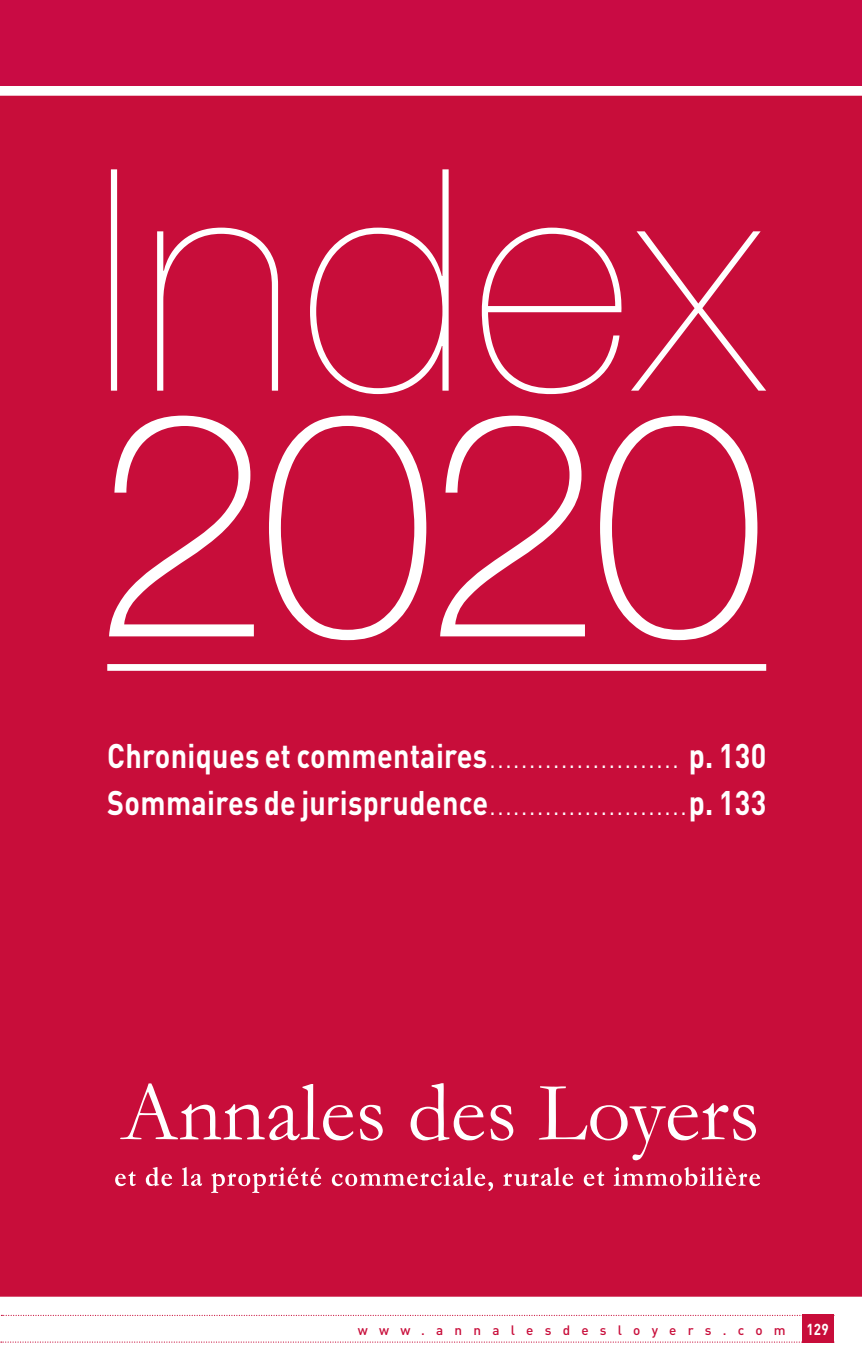
<style>
.page{position:relative;width:862px;height:1372px;background:#fff}
.page>*{position:absolute;margin:0;border:0;box-sizing:border-box;transform-origin:0 0}
.t1{font:100 314.32px "Helvetica Neue";color:#fff}
.t2{font:700 33.75px/46.8px "DINOT";letter-spacing:.01em;color:#fff;scale:.85 1}
.t3{font:700 15.75px "DINOT";color:#fff;scale:.85 1}
.t4{font:500 13.5px "DINOT";letter-spacing:.83em;color:#c80d3a}
.s1{font-weight:300}
</style>
<div class="page">
<div style="left:0;top:0;width:861px;height:86px;background:#c90b44"></div>
<svg style="left:1px;top:1341px;width:799px;height:1px"></svg>
<div style="left:801px;top:1314px;width:32px;height:28px;background:#c80d3a"></div>
<svg style="left:1px;top:1314px;width:801px;height:1px"></svg>
<div style="left:0;top:96px;width:861px;height:1200px;background:#c80d3a"></div>
<svg style="left:111px;top:169px;width:654px;height:225px;background:#cd234c"></svg>
<div style="left:107px;top:664px;width:658px;height:6px;background:#fff"></div>
<svg style="left:115px;top:1171px;width:21px;height:15px"></svg>
<svg style="left:146px;top:1166px;width:26px;height:20px"></svg>
<svg style="left:182px;top:1167px;width:20px;height:18px"></svg>
<svg style="left:211px;top:1167px;width:110px;height:25px;background:#d44365"></svg>
<svg style="left:331px;top:1167px;width:162px;height:23px;background:#d34064"></svg>
<svg style="left:503px;top:1167px;width:70px;height:19px"></svg>
<svg style="left:583px;top:1171px;width:21px;height:15px"></svg>
<svg style="left:613px;top:1167px;width:146px;height:19px"></svg>
<svg style="left:120px;top:1083px;width:635px;height:77px;background:#cf2c53"></svg>
<h1 class="t1" style="left:94px;top:332px;width:672px">2020</h1>
<p class="t2" style="left:107px;top:729px;width:776px">Chroniques et commentaires <span class="s1">........................</span> p. 130<br>Sommaires de jurisprudence <span class="s1">.........................</span>p. 133</p>
<p class="t4" style="left:357px;top:1318px;width:429px">www.annalesdesloyers.com</p>
<p class="t3" style="left:806px;top:1316px;width:28px">129</p>
</div>
